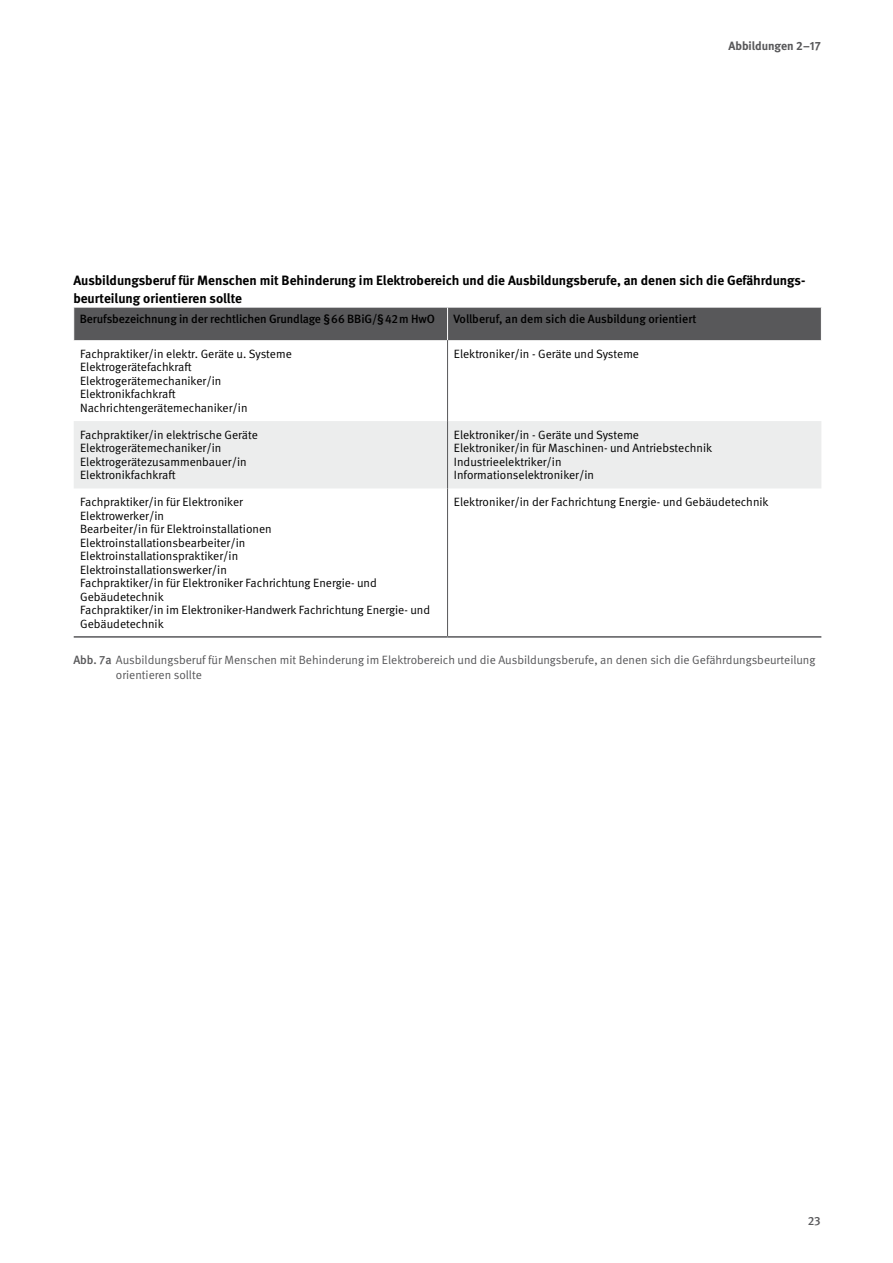
<style>
.page{position:relative;width:893px;height:1263px;background:#fff}
.page>*{position:absolute;margin:0;border:0;box-sizing:border-box;transform-origin:0 0}
.Fließtext_FT{font:700 13.5px/18px "DGUV Meta";color:#000}
.Tabellen_und_Graphen_TI{font:12px/13.5px "DGUV Meta";color:#000}
.Fließtext_BU{font:12px/15px "DGUV Meta";color:#58585a}
.Tabellen_und_Graphen_TK{font:500 12px "DGUV Meta";letter-spacing:-.01em;color:#000}
.t1{font:700 12px "DGUV Meta";letter-spacing:-.005em;color:#58585a}
.t2{font:500 12px "DGUV Meta";color:#58585a}
.s1{font-weight:500}
</style>
<div class="page">
<div style="left:74px;top:308px;width:747px;height:32px;background:#58585a"></div>
<div style="left:74px;top:421px;width:747px;height:67px;background:#eceded"></div>
<hr style="left:447px;top:308px;width:1px;height:32px;background:#fff">
<hr style="left:447px;top:340px;width:1px;height:81px;background:#58585a">
<hr style="left:447px;top:421px;width:1px;height:67px;background:#58585a">
<hr style="left:447px;top:488px;width:1px;height:148px;background:#58585a">
<hr style="left:74px;top:636px;width:374px;height:2px;background:#58585a">
<hr style="left:448px;top:636px;width:373px;height:2px;background:#58585a">
<p class="t1" style="left:729px;top:39px;width:94px">Abbildungen 2–17</p>
<p class="Fließtext_FT" style="left:73px;top:272px;width:732px">Ausbildungsberuf für Menschen mit Behinderung im Elektrobereich und die Ausbildungsberufe, an denen sich die Gefährdungs&shy;beurteilung orientieren sollte</p>
<p class="Tabellen_und_Graphen_TK" style="left:80px;top:312px;width:357px">Berufsbezeichnung in der rechtlichen Grundlage §66 BBiG/§42m HwO</p>
<p class="Tabellen_und_Graphen_TK" style="left:454px;top:312px;width:245px">Vollberuf, an dem sich die Ausbildung orientiert</p>
<p class="Tabellen_und_Graphen_TI" style="left:80px;top:347px;width:213px">Fachpraktiker/in elektr. Geräte u. Systeme</p>
<p class="Tabellen_und_Graphen_TI" style="left:80px;top:361px;width:113px">Elektrogerätefachkraft</p>
<p class="Tabellen_und_Graphen_TI" style="left:80px;top:374px;width:143px">Elektrogerätemechaniker/in</p>
<p class="Tabellen_und_Graphen_TI" style="left:80px;top:388px;width:97px">Elektronikfachkraft</p>
<p class="Tabellen_und_Graphen_TI" style="left:80px;top:401px;width:169px">Nachrichtengerätemechaniker/in</p>
<p class="Tabellen_und_Graphen_TI" style="left:454px;top:347px;width:187px">Elektroniker/in - Geräte und Systeme</p>
<p class="Tabellen_und_Graphen_TI" style="left:80px;top:428px;width:179px">Fachpraktiker/in elektrische Geräte</p>
<p class="Tabellen_und_Graphen_TI" style="left:80px;top:441px;width:143px">Elektrogerätemechaniker/in</p>
<p class="Tabellen_und_Graphen_TI" style="left:80px;top:455px;width:168px">Elektrogerätezusammenbauer/in</p>
<p class="Tabellen_und_Graphen_TI" style="left:80px;top:468px;width:97px">Elektronikfachkraft</p>
<p class="Tabellen_und_Graphen_TI" style="left:80px;top:495px;width:164px">Fachpraktiker/in für Elektroniker</p>
<p class="Tabellen_und_Graphen_TI" style="left:80px;top:509px;width:85px">Elektrowerker/in</p>
<p class="Tabellen_und_Graphen_TI" style="left:80px;top:522px;width:193px">Bearbeiter/in für Elektroinstallationen</p>
<p class="Tabellen_und_Graphen_TI" style="left:80px;top:536px;width:167px">Elektroinstallationsbearbeiter/in</p>
<p class="Tabellen_und_Graphen_TI" style="left:80px;top:549px;width:160px">Elektroinstallationspraktiker/in</p>
<p class="Tabellen_und_Graphen_TI" style="left:80px;top:563px;width:148px">Elektroinstallationswerker/in</p>
<p class="Tabellen_und_Graphen_TI" style="left:80px;top:576px;width:298px">Fachpraktiker/in für Elektroniker Fachrichtung Energie- und<br>Gebäudetechnik</p>
<p class="Tabellen_und_Graphen_TI" style="left:80px;top:603px;width:352px">Fachpraktiker/in im Elektroniker-Handwerk Fachrichtung Energie- und<br>Gebäudetechnik</p>
<p class="Tabellen_und_Graphen_TI" style="left:454px;top:428px;width:187px">Elektroniker/in - Geräte und Systeme</p>
<p class="Tabellen_und_Graphen_TI" style="left:454px;top:441px;width:260px">Elektroniker/in für Maschinen- und Antriebstechnik</p>
<p class="Tabellen_und_Graphen_TI" style="left:454px;top:455px;width:109px">Industrieelektriker/in</p>
<p class="Tabellen_und_Graphen_TI" style="left:454px;top:468px;width:142px">Informationselektroniker/in</p>
<p class="Tabellen_und_Graphen_TI" style="left:454px;top:495px;width:316px">Elektroniker/in der Fachrichtung Energie- und Gebäudetechnik</p>
<p class="Fließtext_BU" style="left:116px;top:653px;width:701px;text-indent:-43px"><span class="s1">Abb. 7a</span> Ausbildungsberuf für Menschen mit Behinderung im Elektrobereich und die Ausbildungsberufe, an denen sich die Gefährdungsbeurteilung orientieren sollte</p>
<p class="t2" style="left:808px;top:1213px;width:15px">23</p>
</div>
